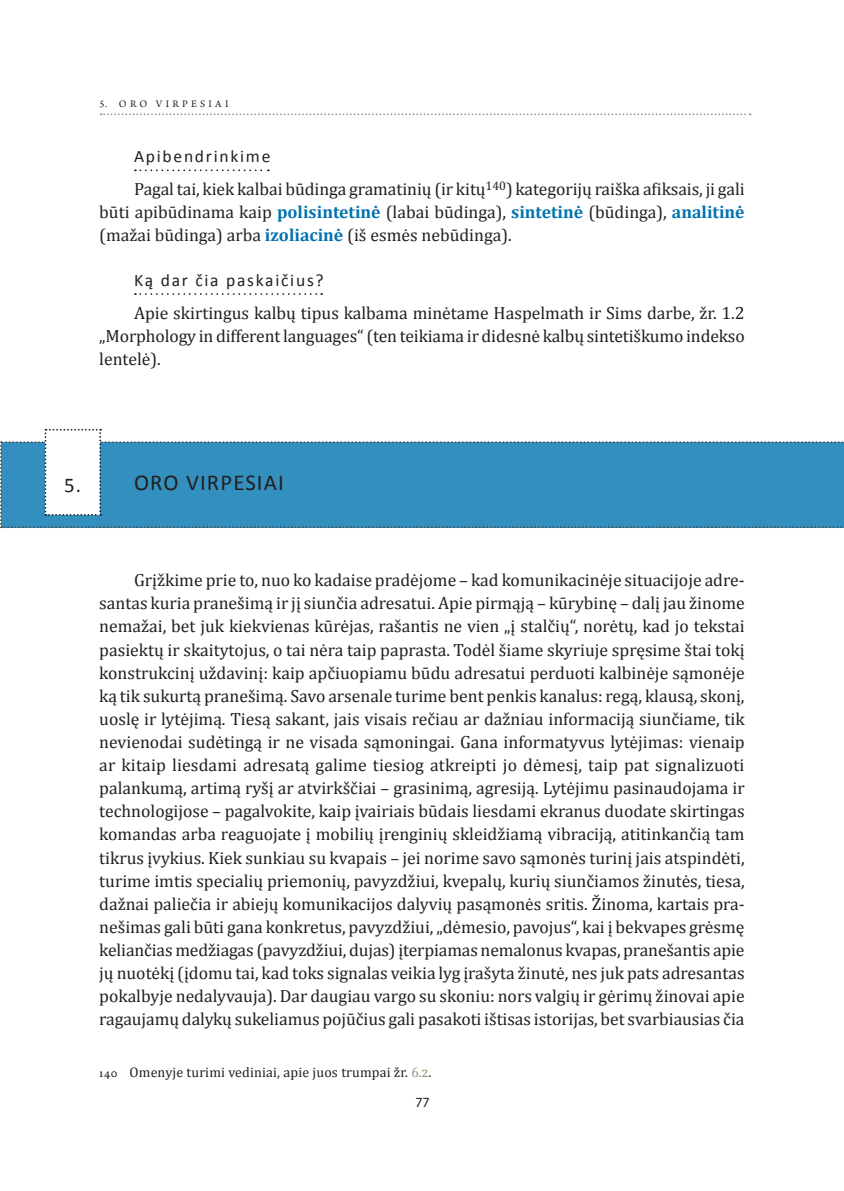
<style>
.page{position:relative;width:844px;height:1191px;background:#fff}
.page>*{position:absolute;margin:0;border:0;box-sizing:border-box;transform-origin:0 0}
.kunas_pranesimas{font:22.75px "Calibri";letter-spacing:.05em;color:#231f20}
.kunas_pranesimas-2{font:21px "Calibri";color:#231f20}
.t1{font:17.68px/23.1px "Cambria";letter-spacing:-.005em;color:#231f20;text-align:justify}
.kunas_tekstas_apacia{font:17.5px "Calibri";letter-spacing:.1em;color:#231f20}
.isnasa_juoda{font:14px "Cambria";letter-spacing:.01em;color:#231f20}
.t2{font:14px "Myriad Pro";color:#231f20}
.t3{font:10.5px "Arno Pro";letter-spacing:.31em;color:#231f20}
.s1{font-weight:700;color:#0073ae}
.s2{font-family:"Arno Pro"}
.s3{color:#969273}
</style>
<div class="page">
<svg style="left:100px;top:113px;width:650px;height:2px"></svg>
<svg style="left:0;top:429px;width:844px;height:99px"></svg>
<svg style="left:135px;top:169px;width:134px;height:2px"></svg>
<svg style="left:135px;top:293px;width:187px;height:2px"></svg>
<p class="t3" style="left:100px;top:97px;width:130px">5. ORO VIRPESIAI</p>
<p class="kunas_tekstas_apacia" style="left:134px;top:145px;width:138px">Apibendrinkime</p>
<p class="t1" style="left:99px;top:177px;width:646px;text-indent:35px">Pagal tai, kiek kalbai būdinga gramatinių (ir kitų<sup>140</sup>) kategorijų raiška afiksais, ji gali būti apibūdinama kaip <span class="s1">polisintetinė</span> (labai būdinga), <span class="s1">sintetinė</span> (būdinga), <span class="s1">analitinė </span>(mažai būdinga) arba <span class="s1">izoliacinė</span> (iš esmės nebūdinga).</p>
<p class="kunas_tekstas_apacia" style="left:134px;top:269px;width:191px">Ką dar čia paskaičius?</p>
<p class="t1" style="left:99px;top:301px;width:646px;text-indent:35px">Apie skirtingus kalbų tipus kalbama minėtame Haspelmath ir Sims darbe, žr. 1.2 „Morphology in different languages“ (ten teikiama ir didesnė kalbų sintetiškumo indekso lentelė).</p>
<p class="kunas_pranesimas-2" style="left:64px;top:472px;width:18px">5.</p>
<p class="kunas_pranesimas" style="left:134px;top:468px;width:151px">ORO VIRPESIAI</p>
<p class="t1" style="left:99px;top:568px;width:646px;text-indent:35px">Grįžkime prie to, nuo ko kadaise pradėjome – kad komunikacinėje situacijoje adre&shy;santas kuria pranešimą ir jį siunčia adresatui. Apie pirmąją – kūrybinę – dalį jau žinome nemažai, bet juk kiekvienas kūrėjas, rašantis ne vien „į stalčių“, norėtų, kad jo tekstai pasiektų ir skaitytojus, o tai nėra taip paprasta. Todėl šiame skyriuje spręsime štai tokį konstrukcinį uždavinį: kaip apčiuopiamu būdu adresatui perduoti kalbinėje sąmonėje ką tik sukurtą pranešimą. Savo arsenale turime bent penkis kanalus: regą, klausą, skonį, uoslę ir lytėjimą. Tiesą sakant, jais visais rečiau ar dažniau informaciją siunčiame, tik nevienodai sudėtingą ir ne visada sąmoningai. Gana informatyvus lytėjimas: vienaip ar kitaip liesdami adresatą galime tiesiog atkreipti jo dėmesį, taip pat signalizuoti palankumą, artimą ryšį ar atvirkščiai – grasinimą, agresiją. Lytėjimu pasinaudojama ir technologijose – pagalvokite, kaip įvairiais būdais liesdami ekranus duodate skirtingas komandas arba reaguojate į mobilių įrenginių skleidžiamą vibraciją, atitinkančią tam tikrus įvykius. Kiek sunkiau su kvapais – jei norime savo sąmonės turinį jais atspindėti, turime imtis specialių priemonių, pavyzdžiui, kvepalų, kurių siunčiamos žinutės, tiesa, dažnai paliečia ir abiejų komunikacijos dalyvių pasąmonės sritis. Žinoma, kartais pra&shy;nešimas gali būti gana konkretus, pavyzdžiui, „dėmesio, pavojus“, kai į bekvapes grėsmę keliančias medžiagas (pavyzdžiui, dujas) įterpiamas nemalonus kvapas, pranešantis apie jų nuotėkį (įdomu tai, kad toks signalas veikia lyg įrašyta žinutė, nes juk pats adresantas pokalbyje nedalyvauja). Dar daugiau vargo su skoniu: nors valgių ir gėrimų žinovai apie ragaujamų dalykų sukeliamus pojūčius gali pasakoti ištisas istorijas, bet svarbiausias čia</p>
<p class="isnasa_juoda" style="left:99px;top:1063px;width:333px"><span class="s2">140</span> Omenyje turimi vediniai, apie juos trumpai žr. <span class="s3">6.2</span>.</p>
<p class="t2" style="left:415px;top:1093px;width:16px">77</p>
</div>
